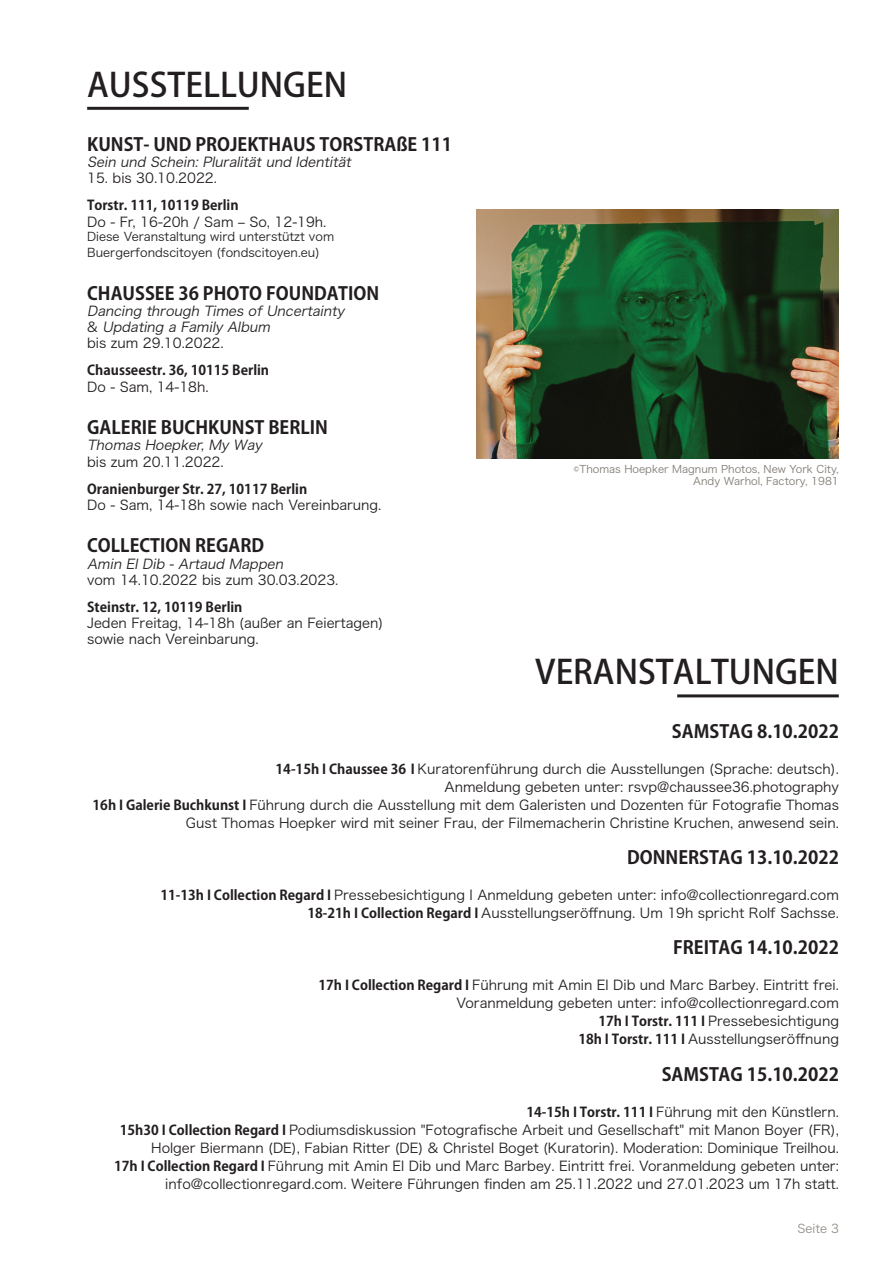
<style>
.page{position:relative;width:893px;height:1263px;background:#fff}
.page>*{position:absolute;margin:0;border:0;box-sizing:border-box;transform-origin:0 0}
.t1{font:500 33px "Koz Go Pro";color:#231f20}
.t2{font:700 18px "Koz Go Pr 6 N";color:#231f20}
.t3{font:13.5px/18px "Hira Kaku Pro N W3";color:#231f20;text-align:right}
.t4{font:italic 13.5px/16.2px "Hira Kaku Pro N W3";color:#231f20}
.t5{font:700 13.5px "Koz Go Pr 6 N";color:#231f20}
.t6{font:12px/16.2px "Hira Kaku Pro N W3";color:#231f20}
.t7{font:12px "Hira Kaku Pro N W3";color:#948f89}
.t8{font:10.5px/12.6px "Hira Kaku Pro N W3";color:#807b74;text-align:right}
.s1{font-style:normal}
.s2{font-family:"Koz Go Pr 6 N";font-weight:700}
</style>
<div class="page">
<img style="left:476px;top:209px;width:363px;height:249px">
<hr style="left:87px;top:107px;width:162px;height:3px;background:#231f20">
<hr style="left:677px;top:694px;width:162px;height:3px;background:#231f20">
<h1 class="t1" style="left:87px;top:64px;width:261px">AUSSTELLUNGEN</h1>
<h2 class="t2" style="left:87px;top:134px;width:366px">KUNST- UND PROJEKTHAUS TORSTRAßE 111</h2>
<p class="t4" style="left:87px;top:153px;width:269px">Sein und Schein:Pluralitätund Identität</p>
<p class="t3" style="left:87px;top:168px;width:131px">15. bis 30.10.2022.</p>
<p class="t5" style="left:87px;top:198px;width:153px">Torstr. 111, 10119 Berlin</p>
<p class="t3" style="left:87px;top:211px;width:241px">Do - Fr, 16-20h / Sam – So, 12-19h.</p>
<p class="t6" style="left:87px;top:227px;width:248px">Diese Veranstaltung wird unterstützt vom<br>Buergerfondscitoyen (fondscitoyen.eu)</p>
<h2 class="t2" style="left:87px;top:283px;width:294px">CHAUSSEE 36 PHOTO FOUNDATION</h2>
<p class="t4" style="left:87px;top:302px;width:262px">Dancing through Times ofUncertainty <span class="s1">&amp;</span> Updating a Family Album<br><span class="s1">bis zum 29.10.2022.</span></p>
<p class="t5" style="left:87px;top:363px;width:183px">Chausseestr. 36, 10115 Berlin</p>
<p class="t3" style="left:87px;top:376px;width:123px">Do - Sam, 14-18h.</p>
<h2 class="t2" style="left:87px;top:417px;width:242px">GALERIE BUCHKUNST BERLIN</h2>
<p class="t4" style="left:87px;top:436px;width:180px">Thomas Hoepker,My Way</p>
<p class="t3" style="left:87px;top:451px;width:138px">bis zum 20.11.2022.</p>
<p class="t5" style="left:87px;top:481px;width:222px">Oranienburger Str. 27, 10117 Berlin</p>
<p class="t3" style="left:87px;top:495px;width:296px">Do - Sam, 14-18h sowie nach Vereinbarung.</p>
<h2 class="t2" style="left:87px;top:536px;width:178px">COLLECTION REGARD</h2>
<p class="t4" style="left:87px;top:554px;width:201px">Amin ElDib -Artaud Mappen</p>
<p class="t3" style="left:87px;top:570px;width:253px">vom 14.10.2022 bis zum 30.03.2023.</p>
<p class="t5" style="left:87px;top:599px;width:157px">Steinstr. 12, 10119 Berlin</p>
<p class="t3" style="left:87px;top:614px;width:298px;line-height:16.2px;text-align:left">Jeden Freitag, 14-18h (außer an Feiertagen) sowie nach Vereinbarung.</p>
<p class="t8" style="left:574px;top:462px;width:267px">©Thomas Hoepker Magnum Photos, New York City,<br>Andy Warhol, Factory, 1981</p>
<h1 class="t1" style="left:535px;top:651px;width:305px">VERANSTALTUNGEN</h1>
<h2 class="t2" style="left:672px;top:722px;width:169px">SAMSTAG 8.10.2022</h2>
<p class="t3" style="left:93px;top:759px;width:748px"><span class="s2">14-15h I Chaussee 36 I</span> Kuratorenführung durch die Ausstellungen (Sprache: deutsch).<br>Anmeldung gebeten unter: rsvp@chaussee36.photography<br><span class="s2">16h I Galerie Buchkunst I</span> Führung durch die Ausstellung mit dem Galeristen und Dozenten für Fotografie Thomas Gust Thomas Hoepker wird mit seiner Frau, der Filmemacherin Christine Kruchen, anwesend sein.</p>
<h2 class="t2" style="left:627px;top:848px;width:213px">DONNERSTAG 13.10.2022</h2>
<p class="t3" style="left:160px;top:885px;width:680px"><span class="s2">11-13h I Collection Regard I</span> Pressebesichtigung I Anmeldung gebeten unter: info@collectionregard.com<br><span class="s2">18-21h I Collection Regard I</span> Ausstellungseröffnung. Um 19h spricht Rolf Sachsse.</p>
<h2 class="t2" style="left:673px;top:938px;width:167px">FREITAG 14.10.2022</h2>
<p class="t3" style="left:318px;top:975px;width:522px"><span class="s2">17h I Collection Regard I</span> Führung mit Amin El Dib und Marc Barbey. Eintritt frei.<br>Voranmeldung gebeten unter: info@collectionregard.com<br><span class="s2">17h I Torstr. 111 I</span> Pressebesichtigung<br><span class="s2">18h I Torstr. 111 I</span> Ausstellungseröffnung</p>
<h2 class="t2" style="left:662px;top:1064px;width:179px">SAMSTAG 15.10.2022</h2>
<p class="t3" style="left:114px;top:1101px;width:726px"><span class="s2">14-15h I Torstr. 111 I</span> Führung mit den Künstlern.<br><span class="s2">15h30 I Collection Regard I</span> Podiumsdiskussion "Fotografische Arbeit und Gesellschaft" mit Manon Boyer (FR), Holger Biermann (DE), Fabian Ritter (DE) &amp; Christel Boget (Kuratorin). Moderation: Dominique Treilhou.<br><span class="s2">17h I Collection Regard I</span> Führung mit Amin El Dib und Marc Barbey. Eintritt frei. Voranmeldung gebeten unter: info@collectionregard.com. Weitere Führungen finden am 25.11.2022 und 27.01.2023 um 17h statt.</p>
<p class="t7" style="left:797px;top:1218px;width:43px">Seite 3</p>
</div>
